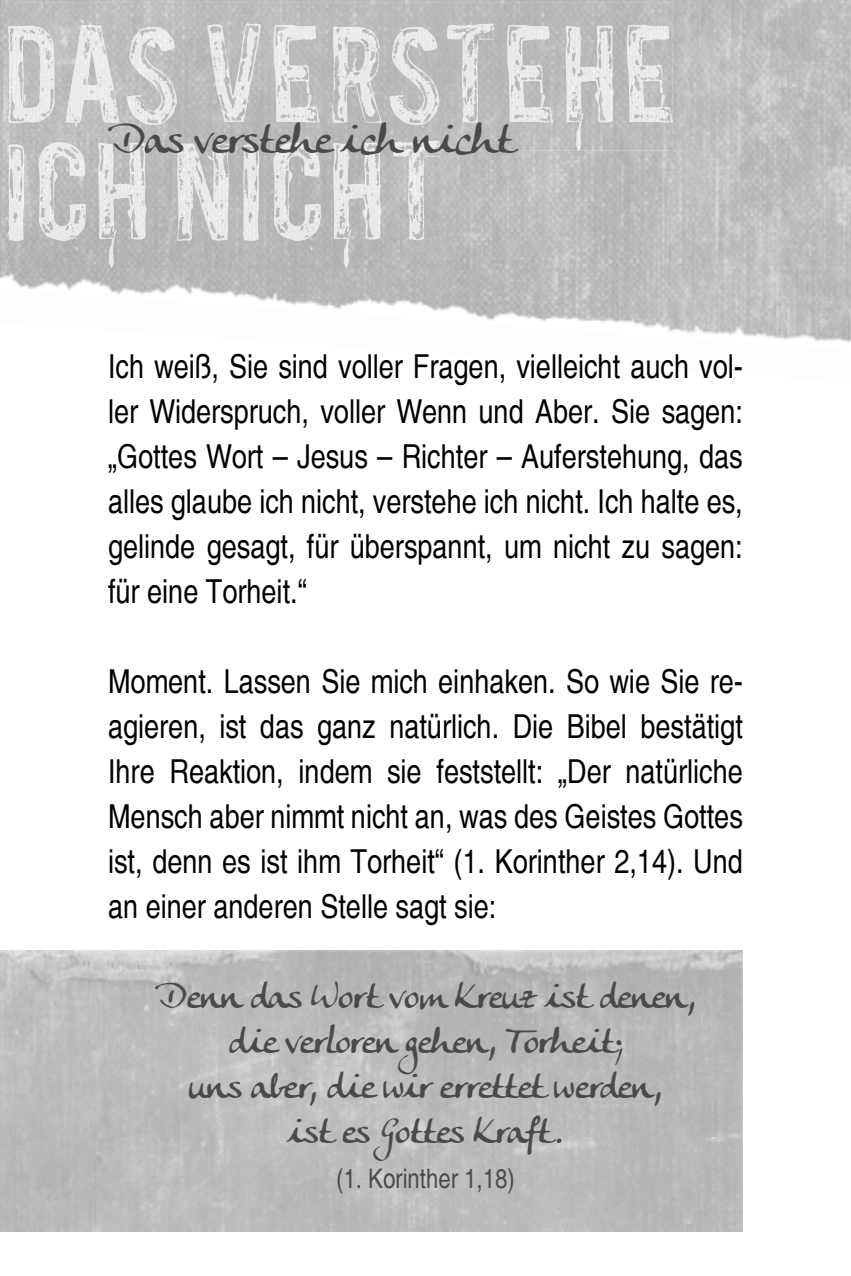
<style>
.page{position:relative;width:851px;height:1276px;background:#fff}
.page>*{position:absolute;margin:0;border:0;box-sizing:border-box;transform-origin:0 0}
.t1{font:42px "Anke Calligraphic FG";color:#4a4a49}
.t2{font:36px/45px "Anke Calligraphic FG";color:#4a4a49;text-align:center}
.t3{font:condensed 33px/45px "Helvetica";color:#000;text-align:justify}
.t4{font:condensed 27px "Helvetica";color:#4a4a49}
</style>
<div class="page">
<img style="left:0;top:0;width:106px;height:291px">
<img style="left:106px;top:0;width:744px;height:87px">
<img style="left:106px;top:263px;width:744px;height:80px">
<img style="left:440px;top:87px;width:410px;height:176px">
<img style="left:8px;top:2px;width:664px;height:149px">
<img style="left:8px;top:151px;width:432px;height:117px">
<img style="left:8px;top:141px;width:432px;height:10px">
<p class="t1" style="left:108px;top:114px;width:407px">Das verstehe ich nicht</p>
<p class="t3" style="left:108px;top:344px;width:636px">Ich weiß, Sie sind voller Fragen, vielleicht auch vol&shy;ler Widerspruch, voller Wenn und Aber. Sie sagen: „Gottes Wort – Jesus – Richter – Auferstehung, das alles glaube ich nicht, verstehe ich nicht. Ich halte es, gelinde gesagt, für überspannt, um nicht zu sagen: für eine Torheit.“</p>
<p class="t3" style="left:108px;top:659px;width:636px">Moment. Lassen Sie mich einhaken. So wie Sie re&shy;agieren, ist das ganz natürlich. Die Bibel bestätigt Ihre Reaktion, indem sie feststellt: „Der natürliche Mensch aber nimmt nicht an, was des Geistes Gottes ist, denn es ist ihm Torheit“ (1. Korinther 2,14). Und an einer anderen Stelle sagt sie:</p>
<p class="t2" style="left:155px;top:973px;width:542px">Denn das Wort vom Kreuz ist denen, die verloren gehen, Torheit;<br>uns aber, die wir errettet werden,<br>ist es Gottes Kraft.</p>
<p class="t4" style="left:336px;top:1162px;width:180px">(1. Korinther 1,18)</p>
</div>
